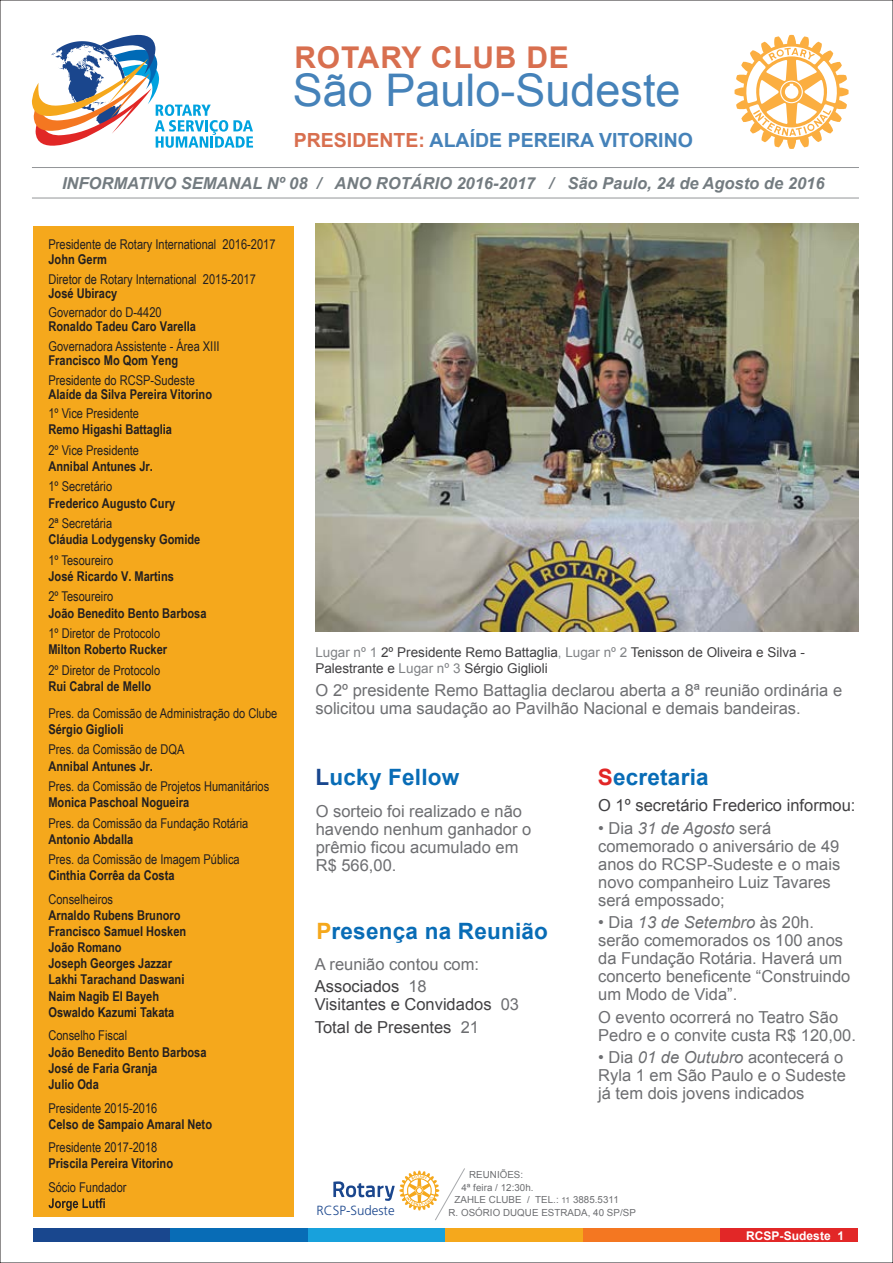
<style>
.page{position:relative;width:893px;height:1263px;background:#fff}
.page>*{position:absolute;margin:0;border:0;box-sizing:border-box;transform-origin:0 0}
.t1{font:45px "Arial";color:#4582b9}
.t2{font:700 30px "Arial";letter-spacing:.025em;color:#d86f4f}
.t3{font:700 22.5px "Arial";letter-spacing:.01em;color:#086cb6}
.t4{font:700 19.5px "Arial";color:#4582b9}
.t5{font:16.5px/18px "Arial";color:#6d6e71}
.t6{font:16.5px/22.5px "Arial";color:#414042}
.t7{font:italic 700 16.5px "Arial";color:#737b80}
.t8{font:700 13.5px/16px "Arial Narrow";color:#231f20}
.t9{font:13.5px "Arial Narrow";color:#231f20}
.t10{font:13.5px/16.5px "Arial";color:#414042}
.t11{font:300 13.2px "Frutiger LT Std";color:#1a468d}
.t12{font:700 12px "Arial";letter-spacing:.005em;color:#fff}
.t13{font:9.75px "Arial";letter-spacing:.005em;color:#6d6e71}
.s1{color:#d86f4f}
.s2{color:#808285}
.s3{color:#8e969d}
.s4{color:#19478e}
.s5{color:#f5a81c}
.s6{color:#414042}
.s7{color:#6d6e71}
.s8{color:#e22727}
.s9{font-style:italic}
.s10{font-size:8.25px}
</style>
<div class="page">
<hr style="left:32px;top:167px;width:827px;height:1px;background:#939598">
<hr style="left:32px;top:198px;width:827px;height:1px;background:#939598">
<svg style="left:32px;top:35px;width:221px;height:113px"></svg>
<svg style="left:735px;top:35px;width:114px;height:114px"></svg>
<div style="left:33px;top:1228px;width:137px;height:14px;background:#19478e"></div>
<div style="left:170px;top:1228px;width:138px;height:14px;background:#086cb6"></div>
<div style="left:308px;top:1228px;width:137px;height:14px;background:#18a1dc"></div>
<div style="left:445px;top:1228px;width:138px;height:14px;background:#f5a81c"></div>
<div style="left:583px;top:1228px;width:137px;height:14px;background:#f47721"></div>
<div style="left:720px;top:1228px;width:138px;height:14px;background:#e22727"></div>
<svg style="left:333px;top:1168px;width:132px;height:53px"></svg>
<img style="left:315px;top:224px;width:544px;height:407px">
<div style="left:33px;top:227px;width:261px;height:990px;background:#f5a81c"></div>
<svg style="left:49px;top:1198px;width:56px;height:13px"></svg>
<h2 class="t2" style="left:295px;top:38px;width:276px">ROTARY CLUB DE</h2>
<h1 class="t1" style="left:293px;top:61px;width:389px">São Paulo-Sudeste</h1>
<p class="t4" style="left:294px;top:127px;width:401px"><span class="s1">PRESIDENTE:</span> ALAÍDE PEREIRA VITORINO</p>
<p class="t7" style="left:62px;top:172px;width:764px">INFORMATIVO SEMANAL Nº 08 / ANO ROTÁRIO 2016-2017 / São Paulo, 24 de Agosto de 2016</p>
<p class="t9" style="left:48px;top:235px;width:229px">Presidente de Rotary International 2016-2017</p>
<p class="t8" style="left:48px;top:250px;width:60px">John Germ</p>
<p class="t9" style="left:48px;top:269px;width:209px">Diretor de Rotary International 2015-2017</p>
<p class="t8" style="left:48px;top:285px;width:70px">José Ubiracy</p>
<p class="t9" style="left:48px;top:302px;width:115px">Governador do D-4420</p>
<p class="t8" style="left:48px;top:318px;width:149px">Ronaldo Tadeu Caro Varella</p>
<p class="t9" style="left:48px;top:336px;width:173px">Governadora Assistente - Área XIII</p>
<p class="t8" style="left:48px;top:352px;width:131px">Francisco Mo Qom Yeng</p>
<p class="t9" style="left:48px;top:370px;width:148px">Presidente do RCSP-Sudeste</p>
<p class="t8" style="left:48px;top:386px;width:165px">Alaíde da Silva Pereira Vitorino</p>
<p class="t9" style="left:48px;top:403px;width:92px">1º Vice Presidente</p>
<p class="t8" style="left:48px;top:421px;width:125px">Remo Higashi Battaglia</p>
<p class="t9" style="left:48px;top:440px;width:92px">2º Vice Presidente</p>
<p class="t8" style="left:48px;top:457px;width:106px">Annibal Antunes Jr.</p>
<p class="t9" style="left:48px;top:477px;width:65px">1º Secretário</p>
<p class="t8" style="left:48px;top:494px;width:128px">Frederico Augusto Cury</p>
<p class="t9" style="left:48px;top:513px;width:65px">2ª Secretária</p>
<p class="t8" style="left:48px;top:531px;width:153px">Cláudia Lodygensky Gomide</p>
<p class="t9" style="left:48px;top:550px;width:66px">1º Tesoureiro</p>
<p class="t8" style="left:48px;top:567px;width:127px">José Ricardo V. Martins</p>
<p class="t9" style="left:48px;top:587px;width:66px">2º Tesoureiro</p>
<p class="t8" style="left:48px;top:604px;width:160px">João Benedito Bento Barbosa</p>
<p class="t9" style="left:48px;top:623px;width:113px">1º Diretor de Protocolo</p>
<p class="t8" style="left:48px;top:641px;width:120px">Milton Roberto Rucker</p>
<p class="t9" style="left:48px;top:660px;width:113px">2º Diretor de Protocolo</p>
<p class="t8" style="left:48px;top:677px;width:104px">Rui Cabral de Mello</p>
<p class="t9" style="left:48px;top:703px;width:230px">Pres. da Comissão de Administração do Clube</p>
<p class="t8" style="left:48px;top:720px;width:77px">Sérgio Giglioli</p>
<p class="t9" style="left:48px;top:740px;width:137px">Pres. da Comissão de DQA</p>
<p class="t8" style="left:48px;top:757px;width:106px">Annibal Antunes Jr.</p>
<p class="t9" style="left:48px;top:776px;width:222px">Pres. da Comissão de Projetos Humanitários</p>
<p class="t8" style="left:48px;top:794px;width:142px">Monica Paschoal Nogueira</p>
<p class="t9" style="left:48px;top:813px;width:201px">Pres. da Comissão da Fundação Rotária</p>
<p class="t8" style="left:48px;top:830px;width:86px">Antonio Abdalla</p>
<p class="t9" style="left:48px;top:850px;width:193px">Pres. da Comissão de Imagem Pública</p>
<p class="t8" style="left:48px;top:867px;width:128px">Cinthia Corrêa da Costa</p>
<p class="t9" style="left:48px;top:889px;width:66px">Conselheiros</p>
<p class="t8" style="left:48px;top:906px;width:139px">Arnaldo Rubens Brunoro<br>Francisco Samuel Hosken<br>João Romano<br>Joseph Georges Jazzar</p>
<p class="t8" style="left:48px;top:1003px;width:127px">Oswaldo Kazumi Takata</p>
<p class="t8" style="left:48px;top:970px;width:137px">Lakhi Tarachand Daswani</p>
<p class="t8" style="left:48px;top:987px;width:112px">Naim Nagib El Bayeh</p>
<p class="t9" style="left:48px;top:1026px;width:80px">Conselho Fiscal</p>
<p class="t8" style="left:48px;top:1043px;width:160px">João Benedito Bento Barbosa<br>José de Faria Granja<br>Julio Oda</p>
<p class="t9" style="left:48px;top:1098px;width:110px">Presidente 2015-2016</p>
<p class="t8" style="left:48px;top:1115px;width:165px">Celso de Sampaio Amaral Neto</p>
<p class="t9" style="left:48px;top:1137px;width:110px">Presidente 2017-2018</p>
<p class="t8" style="left:48px;top:1155px;width:126px">Priscila Pereira Vitorino</p>
<p class="t9" style="left:48px;top:1177px;width:80px">Sócio Fundador</p>
<p class="t10" style="left:315px;top:644px;width:491px"><span class="s2">Lugar nº 1</span> 2º Presidente Remo Battaglia<span class="s3">,</span> <span class="s2">Lugar nº 2</span> Tenisson de Oliveira e Silva -<br>Palestrante e <span class="s2">Lugar nº 3</span> Sérgio Giglioli</p>
<p class="t5" style="left:316px;top:681px;width:528px">O 2º presidente Remo Battaglia declarou aberta a 8ª reunião ordinária e solicitou uma saudação ao Pavilhão Nacional e demais bandeiras.</p>
<h3 class="t3" style="left:316px;top:762px;width:145px"><span class="s4">L</span>ucky Fellow</h3>
<p class="t5" style="left:316px;top:803px;width:217px">O sorteio foi realizado e não havendo nenhum ganhador o prêmio ficou acumulado em<br>R$ 566,00.</p>
<h3 class="t3" style="left:316px;top:916px;width:233px"><span class="s5">P</span>resença na Reunião</h3>
<p class="t5" style="left:315px;top:953px;width:166px;line-height:22.5px">A reunião contou com:<br><span class="s6">Associados</span> 18</p>
<p class="t6" style="left:315px;top:993px;width:206px">Visitantes e Convidados <span class="s7">03<br></span>Total de Presentes <span class="s7">21</span></p>
<p class="t13" style="left:469px;top:1168px;width:56px">REUNIÕES:</p>
<h3 class="t3" style="left:598px;top:762px;width:112px"><span class="s8">S</span>ecretaria</h3>
<p class="t6" style="left:598px;top:794px;width:259px">O 1º secretário Frederico informou:</p>
<p class="t5" style="left:598px;top:819px;width:244px">• Dia <span class="s9">31 de Agosto</span> será comemorado o aniversário de 49 anos do RCSP-Sudeste e o mais novo companheiro Luiz Tavares será empossado;</p>
<p class="t5" style="left:598px;top:914px;width:254px">• Dia <span class="s9">13 de Setembro</span> às 20h. serão comemorados os 100 anos da Fundação Rotária. Haverá um concerto beneficente “Construindo um Modo de Vida”.</p>
<p class="t5" style="left:598px;top:1008px;width:259px">O evento ocorrerá no Teatro São<br>Pedro e o convite custa R$ 120,00.</p>
<p class="t5" style="left:598px;top:1049px;width:249px">• Dia <span class="s9">01 de Outubro</span> acontecerá o<br>Ryla 1 em São Paulo e o Sudeste já tem dois jovens indicados</p>
<p class="t11" style="left:317px;top:1202px;width:80px">RCSP-Sudeste</p>
<p class="t13" style="left:461px;top:1181px;width:74px">4ª feira / 12:30h.</p>
<p class="t13" style="left:454px;top:1193px;width:166px">ZAHLE CLUBE / TEL.: <span class="s10">11</span> 3885.5311</p>
<p class="t13" style="left:448px;top:1206px;width:189px">R. OSÓRIO DUQUE ESTRADA, 40 SP/SP</p>
<p class="t12" style="left:746px;top:1228px;width:100px">RCSP-Sudeste 1</p>
</div>
